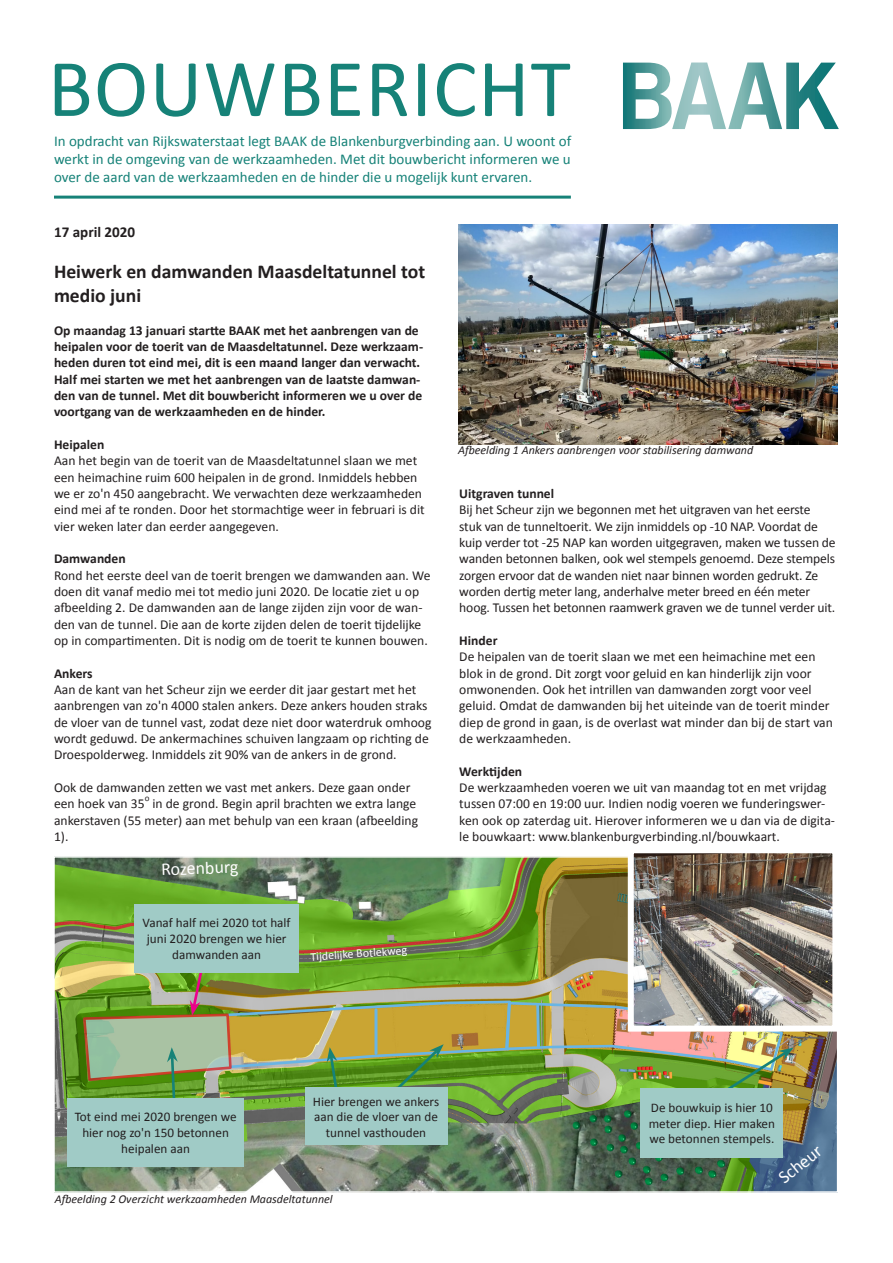
<style>
.page{position:relative;width:893px;height:1263px;background:#fff}
.page>*{position:absolute;margin:0;border:0;box-sizing:border-box;transform-origin:0 0}
.t1{font:82.5px "Calibri";letter-spacing:.015em;color:#168278}
.t2{font:700 19.65px/23.5px "Calibri";color:#231f20}
.t3{font:18px "Calibri";color:#fff}
.t4{font:700 15.15px "Calibri";color:#231f20}
.t5{font:15px/18px "Calibri";color:#168278;text-align:justify}
.t6{font:13.65px/16.4px "Calibri";color:#231f20}
.t7{font:700 13.65px/16.4px "Calibri";color:#231f20}
.t8{font:13.2px/15.8px "Calibri";color:#231f20;text-align:center}
.t9{font:italic 12px "Calibri";color:#231f20}
.t10{font:12px "Calibri";color:#fff}
.t11{font:9px "Calibri";color:#231f20}
</style>
<div class="page">
<img style="left:56px;top:859px;width:779px;height:331px">
<div style="left:53px;top:856px;width:785px;height:337px;border:2px solid #fff"></div>
<svg style="left:623px;top:63px;width:216px;height:66px"></svg>
<hr style="left:54px;top:196px;width:517px;height:3px;background:#168278">
<img style="left:458px;top:224px;width:380px;height:220px">
<div style="left:68px;top:1098px;width:176px;height:69px;background:#a0cbc6"></div>
<div style="left:641px;top:1088px;width:142px;height:69px;background:#a0cbc6"></div>
<div style="left:135px;top:904px;width:164px;height:69px;background:#a0cbc6"></div>
<img style="left:81px;top:967px;width:713px;height:139px">
<div style="left:305px;top:1088px;width:142px;height:57px;background:#a0cbc6"></div>
<img style="left:635px;top:854px;width:196px;height:170px">
<div style="left:628px;top:847px;width:210px;height:184px;border:6px solid #fff"></div>
<p class="t1" style="left:48px;top:36px;width:524px">BOUWBERICHT</p>
<p class="t5" style="left:54px;top:132px;width:519px">In opdracht van Rijkswaterstaat legt BAAK de Blankenburgverbinding aan. U woont of werkt in de omgeving van de werkzaamheden. Met dit bouwbericht informeren we u over de aard van de werkzaamheden en de hinder die u mogelijk kunt ervaren.</p>
<p class="t4" style="left:54px;top:222px;width:83px">17 april 2020</p>
<p class="t2" style="left:54px;top:260px;width:373px">Heiwerk en damwanden Maasdeltatunnel tot medio juni</p>
<p class="t7" style="left:54px;top:322px;width:371px">Op maandag 13 januari startte BAAK met het aanbrengen van de heipalen voor de toerit van de Maasdeltatunnel. Deze werkzaam&shy;heden duren tot eind mei, dit is een maand langer dan verwacht.<br>Half mei starten we met het aanbrengen van de laatste damwan&shy;den van de tunnel. Met dit bouwbericht informeren we u over de voortgang van de werkzaamheden en de hinder.</p>
<p class="t7" style="left:54px;top:436px;width:52px">Heipalen</p>
<p class="t6" style="left:54px;top:453px;width:372px">Aan het begin van de toerit van de Maasdeltatunnel slaan we met een heimachine ruim 600 heipalen in de grond. Inmiddels hebben we er zo'n 450 aangebracht. We verwachten deze werkzaamheden eind mei af te ronden. Door het stormachtige weer in februari is dit vier weken later dan eerder aangegeven.</p>
<p class="t7" style="left:54px;top:551px;width:73px">Damwanden</p>
<p class="t6" style="left:54px;top:567px;width:378px">Rond het eerste deel van de toerit brengen we damwanden aan. We doen dit vanaf medio mei tot medio juni 2020. De locatie ziet u op afbeelding 2. De damwanden aan de lange zijden zijn voor de wan&shy;den van de tunnel. Die aan de korte zijden delen de toerit tijdelijke op in compartimenten. Dit is nodig om de toerit te kunnen bouwen.</p>
<p class="t7" style="left:54px;top:665px;width:40px">Ankers</p>
<p class="t6" style="left:54px;top:681px;width:379px">Aan de kant van het Scheur zijn we eerder dit jaar gestart met het aanbrengen van zo'n 4000 stalen ankers. Deze ankers houden straks de vloer van de tunnel vast, zodat deze niet door waterdruk omhoog wordt geduwd. De ankermachines schuiven langzaam op richting de Droespolderweg. Inmiddels zit 90% van de ankers in de grond.</p>
<p class="t6" style="left:54px;top:779px;width:358px">Ook de damwanden zetten we vast met ankers. Deze gaan onder een hoek van 35</p>
<p class="t11" style="left:145px;top:792px;width:6px">o</p>
<p class="t6" style="left:54px;top:796px;width:366px;text-indent:98px">in de grond. Begin april brachten we extra lange ankerstaven (55 meter) aan met behulp van een kraan (afbeelding<br>1).</p>
<p class="t3" style="left:161px;top:858px;width:79px;rotate:-2deg">Rozenburg</p>
<p class="t8" style="left:143px;top:915px;width:149px">Vanaf half mei 2020 tot half juni 2020 brengen we hier damwanden aan</p>
<p class="t10" style="left:310px;top:949px;width:99px;rotate:-4deg">Tijdelijke Botlekweg</p>
<p class="t9" style="left:458px;top:442px;width:297px">Afbeelding 1 Ankers aanbrengen voor stabilisering damwand</p>
<p class="t7" style="left:459px;top:485px;width:96px">Uitgraven tunnel</p>
<p class="t6" style="left:459px;top:501px;width:378px">Bij het Scheur zijn we begonnen met het uitgraven van het eerste stuk van de tunneltoerit. We zijn inmiddels op -10 NAP. Voordat de kuip verder tot -25 NAP kan worden uitgegraven, maken we tussen de wanden betonnen balken, ook wel stempels genoemd. Deze stempels zorgen ervoor dat de wanden niet naar binnen worden gedrukt. Ze worden dertig meter lang, anderhalve meter breed en één meter hoog. Tussen het betonnen raamwerk graven we de tunnel verder uit.</p>
<p class="t7" style="left:459px;top:632px;width:40px">Hinder</p>
<p class="t6" style="left:459px;top:648px;width:375px">De heipalen van de toerit slaan we met een heimachine met een blok in de grond. Dit zorgt voor geluid en kan hinderlijk zijn voor omwonenden. Ook het intrillen van damwanden zorgt voor veel geluid. Omdat de damwanden bij het uiteinde van de toerit minder diep de grond in gaan, is de overlast wat minder dan bij de start van de werkzaamheden.</p>
<p class="t7" style="left:459px;top:763px;width:64px">Werktijden</p>
<p class="t6" style="left:459px;top:779px;width:377px">De werkzaamheden voeren we uit van maandag tot en met vrijdag tussen 07:00 en 19:00 uur. Indien nodig voeren we funderingswer&shy;ken ook op zaterdag uit. Hierover informeren we u dan via de digita&shy;le bouwkaart: www.blankenburgverbinding.nl/bouwkaart.</p>
<p class="t8" style="left:313px;top:1093px;width:128px">Hier brengen we ankers aan die de vloer van de tunnel vasthouden</p>
<p class="t8" style="left:75px;top:1109px;width:163px">Tot eind mei 2020 brengen we hier nog zo'n 150 betonnen heipalen aan</p>
<p class="t8" style="left:649px;top:1099px;width:128px;text-align:left">De bouwkuip is hier 10 meter diep. Hier maken we betonnen stempels.</p>
<p class="t3" style="left:773px;top:1171px;width:52px;rotate:-39deg">Scheur</p>
<p class="t9" style="left:55px;top:1191px;width:279px">Afbeelding 2 Overzicht werkzaamheden Maasdeltatunnel</p>
</div>
